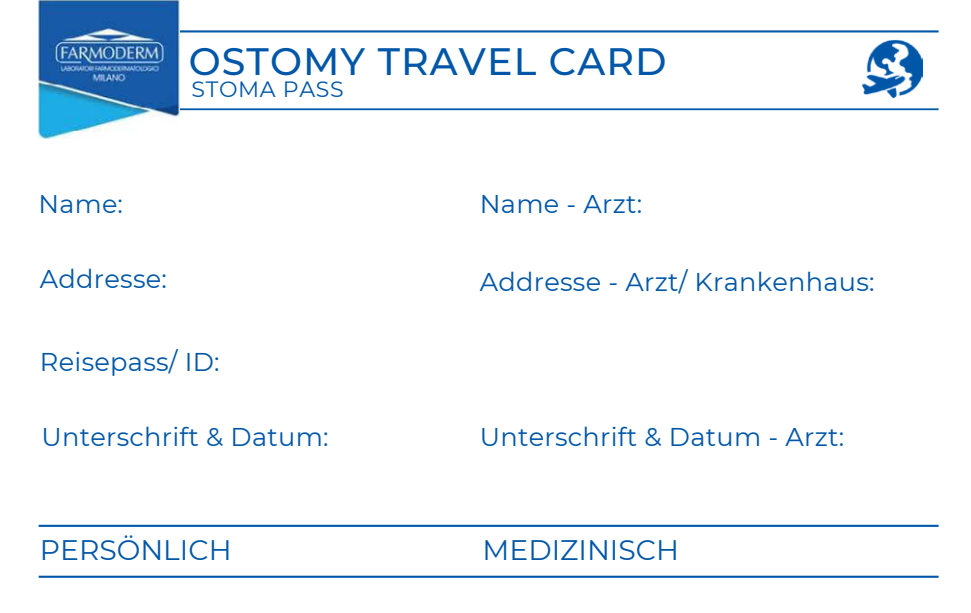
<style>
.page{position:relative;width:971px;height:613px;background:#fff}
.page>*{position:absolute;margin:0;border:0;box-sizing:border-box;transform-origin:0 0}
.t1{font:500 38px "Montserrat";letter-spacing:.03em;color:#0057a8}
.t2{font:28px "Montserrat";color:#0057a8}
.t3{font:25.6px "Montserrat";letter-spacing:.01em;color:#0057a8}
.t4{font:25.2px "Montserrat";color:#0057a8}
.t5{font:22px "Montserrat";letter-spacing:.03em;color:#0057a8}
</style>
<div class="page">
<svg style="left:180px;top:30px;width:758px;height:2px;background:#2f76b8"></svg>
<svg style="left:39px;top:575px;width:899px;height:2px;background:#5991c6"></svg>
<svg style="left:39px;top:524px;width:899px;height:2px;background:#6499ca"></svg>
<svg style="left:180px;top:108px;width:758px;height:2px;background:#2f76b8"></svg>
<img style="left:39px;top:0;width:141px;height:138px">
<img style="left:862px;top:39px;width:60px;height:60px">
<h1 class="t1" style="left:189px;top:35px;width:479px">OSTOMY TRAVEL CARD</h1>
<p class="t5" style="left:191px;top:74px;width:154px">STOMA PASS</p>
<p class="t4" style="left:39px;top:186px;width:86px">Name:</p>
<p class="t3" style="left:40px;top:261px;width:129px">Addresse:</p>
<p class="t3" style="left:480px;top:186px;width:164px">Name - Arzt:</p>
<p class="t3" style="left:480px;top:263px;width:396px">Addresse - Arzt/ Krankenhaus:</p>
<p class="t3" style="left:40px;top:344px;width:181px">Reisepass/ ID:</p>
<p class="t3" style="left:42px;top:418px;width:289px">Unterschrift &amp; Datum:</p>
<p class="t3" style="left:480px;top:418px;width:366px">Unterschrift &amp; Datum - Arzt:</p>
<p class="t2" style="left:40px;top:529px;width:193px">PERSÖNLICH</p>
<p class="t2" style="left:482px;top:529px;width:198px">MEDIZINISCH</p>
</div>
